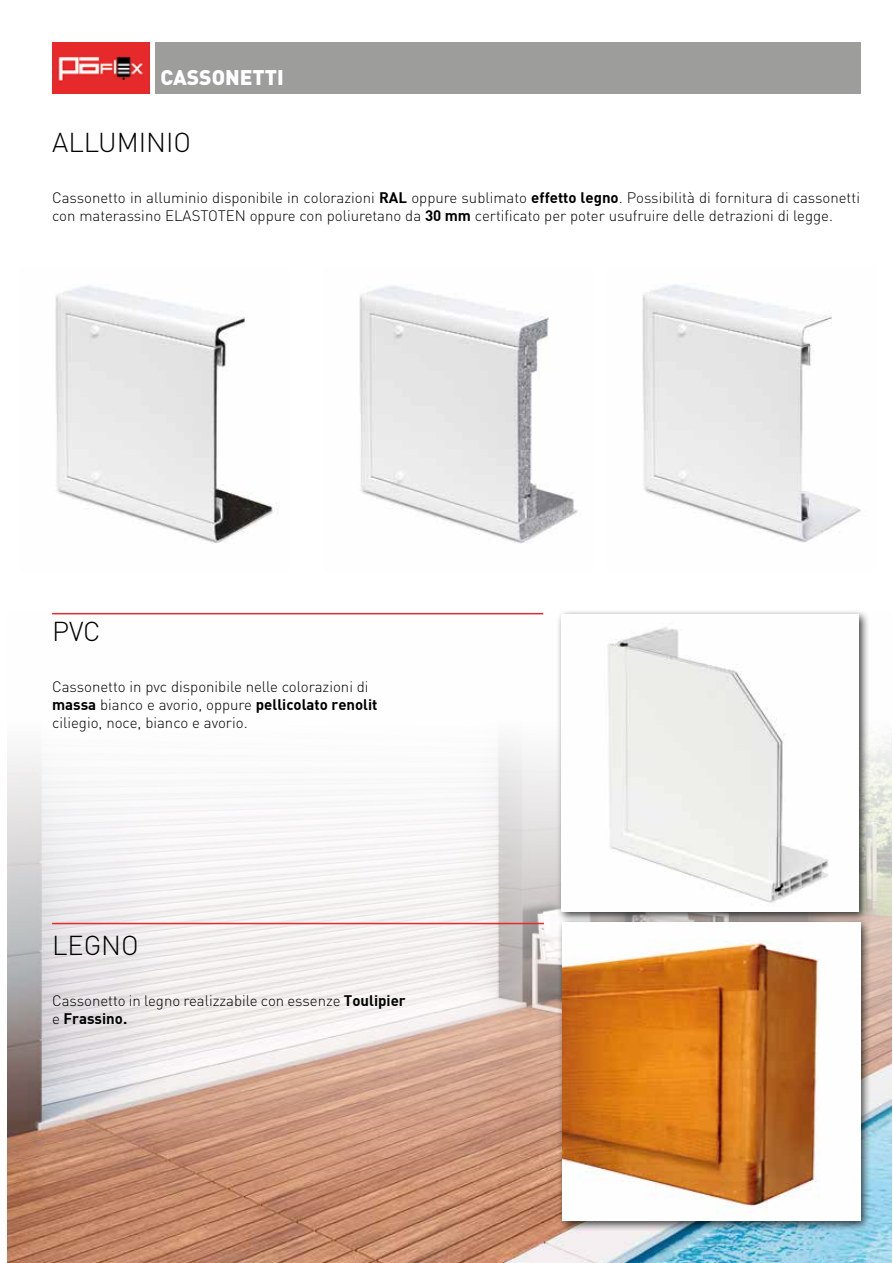
<style>
.page{position:relative;width:893px;height:1263px;background:#fff}
.page>*{position:absolute;margin:0;border:0;box-sizing:border-box;transform-origin:0 0}
.t1{font:300 27px "DIN";color:#000}
.t2{font:900 21px "DIN";color:#fff}
.t3{font:300 15px/18px "DIN";color:#000}
.t4{font:15px "DIN Bold";color:#000}
.s1{font-weight:700}
.s2{font-family:"DIN Bold";font-weight:400}
.s3{font-family:"DIN";font-weight:300}
</style>
<div class="page">
<img style="left:7px;top:612px;width:885px;height:651px">
<img style="left:642px;top:284px;width:219px;height:259px">
<img style="left:359px;top:285px;width:219px;height:259px">
<img style="left:55px;top:285px;width:223px;height:259px">
<img style="left:52px;top:43px;width:97px;height:51px">
<div style="left:155px;top:43px;width:705px;height:51px;background:#9d9d9c"></div>
<hr style="left:52px;top:613px;width:491px;height:1px;background:#e62b2d">
<hr style="left:52px;top:923px;width:492px;height:1px;background:#e62b2d">
<div style="left:557px;top:917px;width:314px;height:314px;background:#000;opacity:.75"></div>
<img style="left:562px;top:923px;width:298px;height:297px">
<div style="left:556px;top:609px;width:314px;height:314px;background:#000;opacity:.75"></div>
<img style="left:561px;top:614px;width:298px;height:298px">
<h2 class="t2" style="left:161px;top:64px;width:125px">CASSONETTI</h2>
<h2 class="t2" style="left:161px;top:64px;width:127px">Z NZARIERA</h2>
<h1 class="t1" style="left:52px;top:126px;width:141px">ALLUMINIO</h1>
<p class="t3" style="left:52px;top:188px;width:809px">Cassonetto in alluminio disponibile in colorazioni <span class="s1">RAL</span> oppure sublimato <span class="s2">effetto legno</span>. Possibilità di fornitura di cassonetti con materassino ELASTOTEN oppure con poliuretano da <span class="s2">30 mm</span> certificato per poter usufruire delle detrazioni di legge.</p>
<h1 class="t1" style="left:52px;top:615px;width:50px">PVC</h1>
<p class="t3" style="left:52px;top:677px;width:318px">Cassonetto in pvc disponibile nelle colorazioni di</p>
<p class="t4" style="left:52px;top:695px;width:327px">massa <span class="s3">bianco e avorio, oppure</span> pellicolato renolit</p>
<p class="t3" style="left:52px;top:713px;width:197px">ciliegio, noce, bianco e avorio.</p>
<h1 class="t1" style="left:52px;top:929px;width:88px">LEGNO</h1>
<p class="t3" style="left:52px;top:991px;width:355px">Cassonetto in legno realizzabile con essenze <span class="s2">Toulipier</span></p>
<p class="t4" style="left:52px;top:1008px;width:77px"><span class="s3">e</span> Frassino.</p>
</div>
